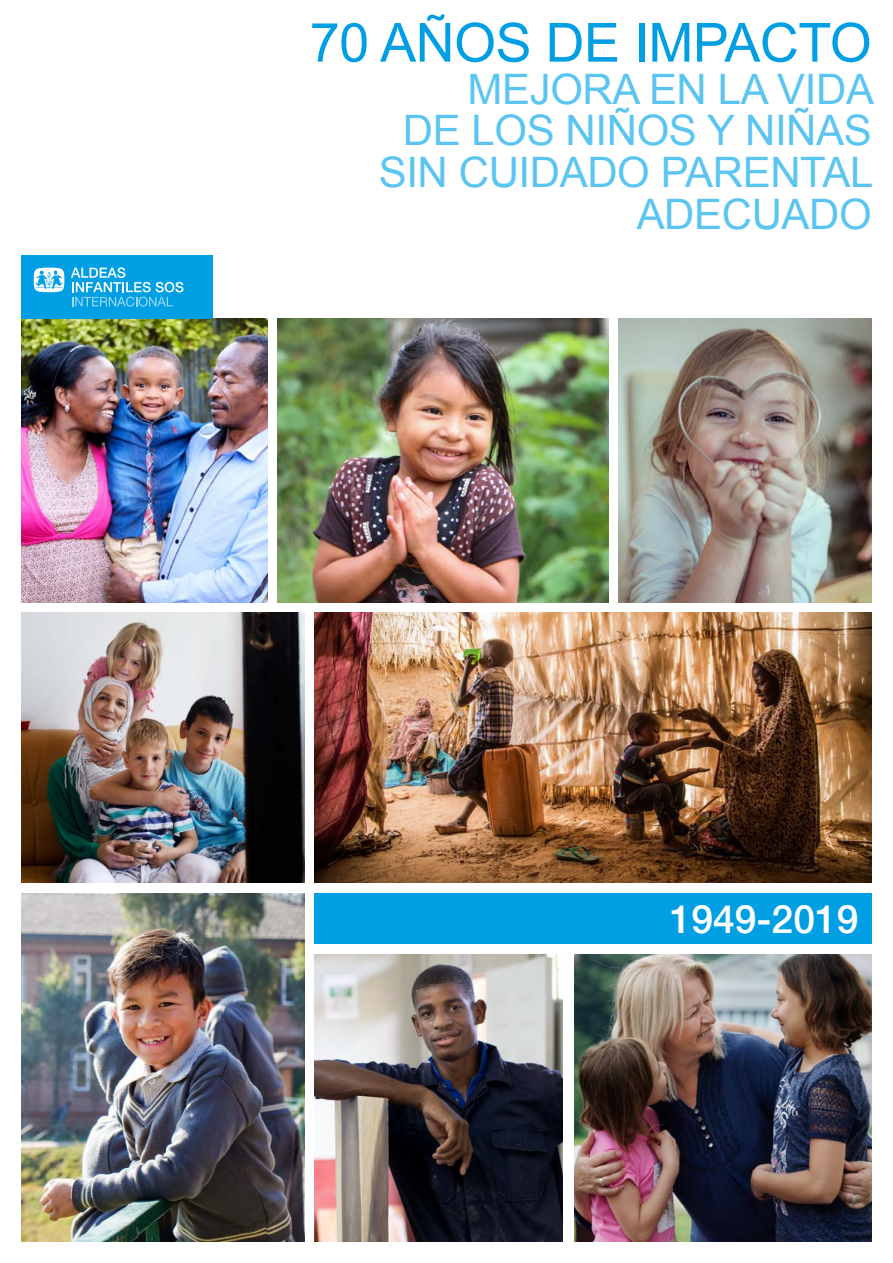
<style>
.page{position:relative;width:893px;height:1263px;background:#fff}
.page>*{position:absolute;margin:0;border:0;box-sizing:border-box;transform-origin:0 0}
.t1{font:54px "Arial";letter-spacing:-.01em;color:#009fe3}
.t2{font:42px/41.8px "Arial";letter-spacing:-.01em;color:#5bc5f2}
.t3{font:500 39px "Helvetica Neue";color:#fff}
</style>
<div class="page">
<div style="left:315px;top:893px;width:557px;height:50px;background:#009fe3"></div>
<img style="left:21px;top:893px;width:284px;height:349px">
<img style="left:21px;top:612px;width:284px;height:270px">
<img style="left:315px;top:954px;width:248px;height:288px">
<img style="left:574px;top:954px;width:298px;height:288px">
<img style="left:278px;top:319px;width:330px;height:283px">
<img style="left:21px;top:319px;width:247px;height:283px">
<img style="left:618px;top:319px;width:254px;height:283px">
<img style="left:315px;top:612px;width:557px;height:270px">
<div style="left:21px;top:255px;width:192px;height:64px;background:#009fe3"></div>
<svg style="left:34px;top:268px;width:30px;height:24px"></svg>
<svg style="left:71px;top:267px;width:113px;height:40px"></svg>
<p class="t1" style="left:310px;top:7px;width:564px">70 AÑOS DE IMPACTO</p>
<p class="t2" style="left:403px;top:68px;width:425px;text-indent:65px">MEJORA EN LA VIDA<br>DE LOS NIÑOS</p>
<p class="t2" style="left:707px;top:110px;width:92px">Y NIÑAS</p>
<p class="t2" style="left:379px;top:152px;width:166px">SIN CUIDADO</p>
<p class="t2" style="left:637px;top:152px;width:238px;text-indent:24px">PARENTAL<br>ADEC</p>
<p class="t2" style="left:752px;top:194px;width:61px">UADO</p>
<p class="t3" style="left:670px;top:887px;width:190px">1949-2019</p>
</div>
